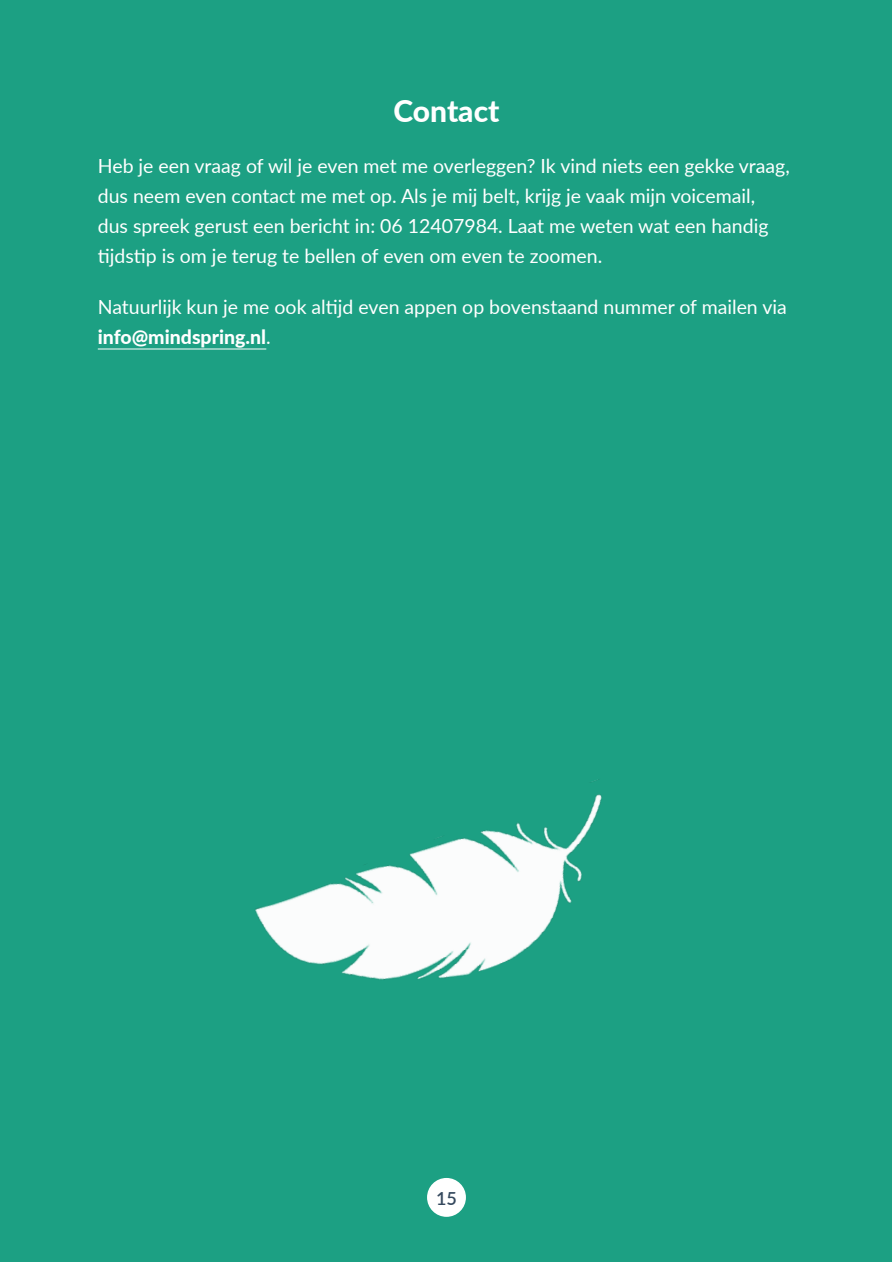
<style>
.page{position:relative;width:893px;height:1263px;background:#fff}
.page>*{position:absolute;margin:0;border:0;box-sizing:border-box;transform-origin:0 0}
.t1{font:800 30px "Lato";color:#fff}
.t2{font:19.5px/30px "Lato";color:#fff}
.t3{font:600 18px "Lato";color:#35495e}
.s1{font-weight:800}
</style>
<div class="page">
<div style="left:1px;top:1px;width:891px;height:1261px;background:#1ca083"></div>
<hr style="left:98px;top:348px;width:168px;height:1px;background:#fff">
<div style="left:427px;top:1178px;width:39px;height:39px;background:#fff;border-radius:50%"></div>
<img style="left:255px;top:779px;width:347px;height:201px">
<h1 class="t1" style="left:393px;top:100px;width:108px">Contact</h1>
<p class="t2" style="left:98px;top:150px;width:694px">Heb je een vraag of wil je even met me overleggen? Ik vind niets een gekke vraag, dus neem even contact me met op. Als je mij belt, krijg je vaak mijn voicemail, dus spreek gerust een bericht in: 06 12407984. Laat me weten wat een handig tijdstip is om je terug te bellen of even om even te zoomen.</p>
<p class="t2" style="left:98px;top:292px;width:690px">Natuurlijk kun je me ook altijd even appen op bovenstaand nummer of mailen via <span class="s1">info@mindspring.nl</span>.</p>
<p class="t3" style="left:436px;top:1191px;width:22px">15</p>
</div>
